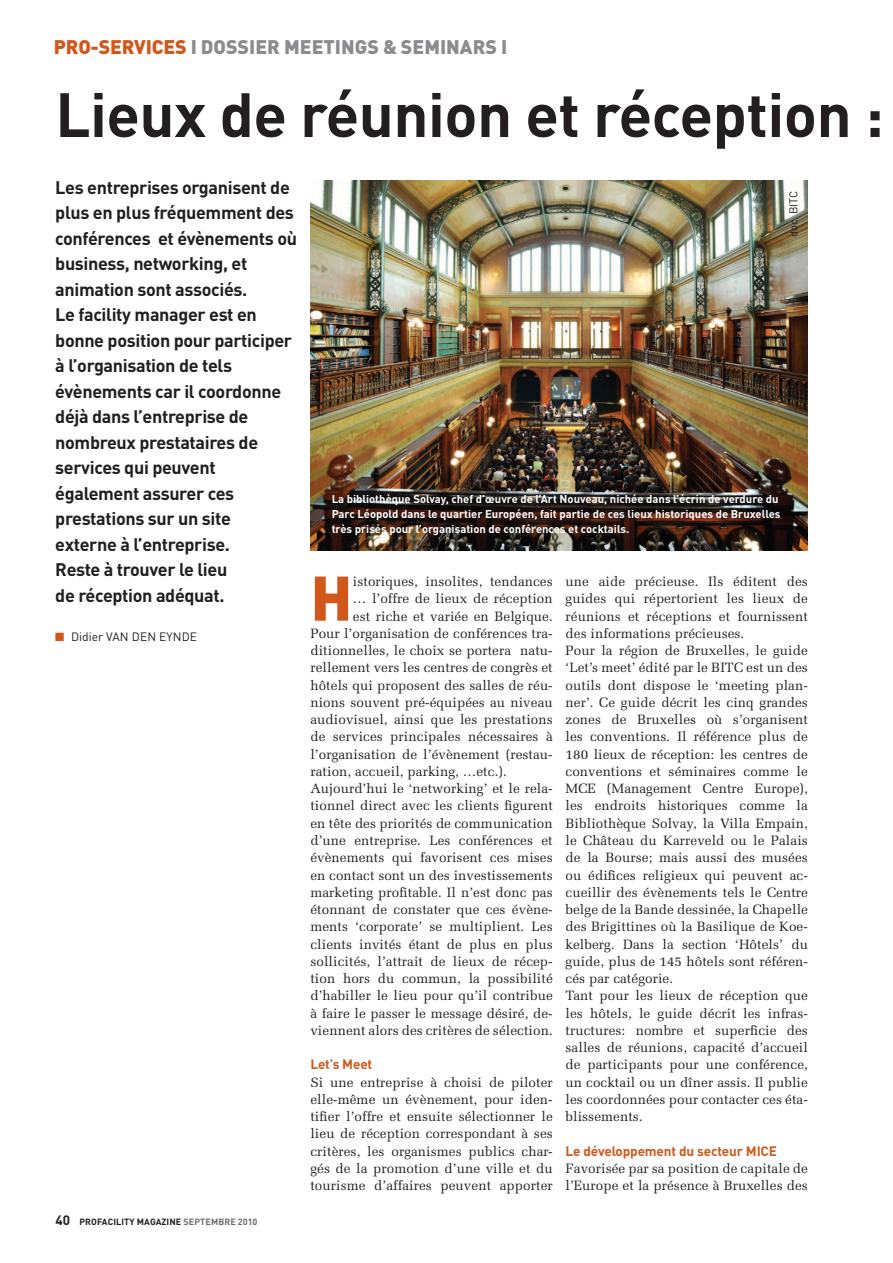
<style>
.page{position:relative;width:893px;height:1263px;background:#fff}
.page>*{position:absolute;margin:0;border:0;box-sizing:border-box;transform-origin:0 0}
.t1{font:900 61.95px "DINOT";color:#d1581a}
.t2{font:700 61.5px "DINOT";letter-spacing:-.01em;color:#231f20}
.t3{font:900 19.5px "DINOT";color:#8a8c8f}
.t4{font:700 18px/25.5px "DINOT";letter-spacing:-.02em;color:#231f20}
.t5{font:13.5px/17.2px "Melior LT";letter-spacing:.005em;color:#231f20}
.t6{font:700 13.5px "DINOT";letter-spacing:-.01em;color:#d1581a}
.t7{font:12px "DINOT";color:#231f20}
.t8{font:700 11.25px/15px "DINOT";color:#fff}
.t9{font:11.25px "DINOT";letter-spacing:-.01em;color:#231f20}
.t10{font:700 9px "DINOT";letter-spacing:.01em;color:#231f20}
.s1{color:#d1581a}
.s2{font-size:13.5px}
.s3{color:#6c6d70}
</style>
<div class="page">
<img style="left:310px;top:180px;width:498px;height:371px">
<h3 class="t3" style="left:54px;top:34px;width:455px"><span class="s1">PRO-SERVICES</span> I DOSSIER MEETINGS &amp; SEMINARS I</h3>
<h2 class="t2" style="left:55px;top:73px;width:830px">Lieux de réunion et réception :</h2>
<p class="t4" style="left:55px;top:174px;width:243px">Les entreprises organisent de plus en plus fréquemment des conférences et évènements où business, networking, et animation sont associés.<br>Le facility manager est en bonne position pour participer à l’organisation de tels évènements car il coordonne déjà dans l’entreprise de nombreux prestataires de services qui peuvent également assurer ces prestations sur un site<br>externe à l’entreprise.<br>Reste à trouver le lieu<br>de réception adéquat.</p>
<p class="t7" style="left:55px;top:628px;width:143px"><span class="s1">■</span> DIDIER VAN D EN EYND E</p>
<p class="t9" style="left:786px;top:237px;width:48px;rotate:-90deg">DOC. BITC</p>
<p class="t8" style="left:332px;top:491px;width:450px">La bibliothèque Solvay, chef d’œuvre de l’Art Nouveau, nichée dans l’écrin de verdure du<br>Parc Léopold dans le quartier Européen, fait partie de ces lieux historiques de Bruxelles très prisés pour l’organisation de conférences et cocktails.</p>
<h1 class="t1" style="left:310px;top:556px;width:44px">H</h1>
<p class="t5" style="left:353px;top:573px;width:201px">istoriques, insolites, tendances</p>
<p class="t5" style="left:566px;top:573px;width:244px">une aide précieuse. Ils éditent des guides qui répertorient les lieux de réunions et réceptions et fournissent des informations précieuses.<br>Pour la région de Bruxelles, le guide ‘Let’s meet’ édité par le BITC est un des outils dont dispose le ‘meeting plan&shy;ner’. Ce guide décrit les cinq grandes zones de Bruxelles où s’organisent les conventions. Il référence plus de 180 lieux de réception: les centres de conventions et séminaires comme le MCE (Management Centre Europe), les endroits historiques comme la Bibliothèque Solvay, la Villa Empain, le Château du Karreveld ou le Palais de la Bourse; mais aussi des musées ou édifices religieux qui peuvent ac&shy;cueillir des évènements tels le Centre belge de la Bande dessinée, la Chapelle des Brigittines où la Basilique de Koe&shy;kelberg. Dans la section ‘Hôtels’ du guide, plus de 145 hôtels sont référen&shy;cés par catégorie.<br>Tant pour les lieux de réception que les hôtels, le guide décrit les infras&shy;tructures: nombre et superficie des salles de réunions, capacité d’accueil de participants pour une conférence, un cocktail ou un dîner assis. Il publie les coordonnées pour contacter ces éta&shy;blissements.</p>
<p class="t6" style="left:566px;top:1141px;width:213px">Le développement du secteur MICE</p>
<p class="t5" style="left:566px;top:1159px;width:244px">Favorisée par sa position de capitale de l’Europe et la présence à Bruxelles des</p>
<p class="t5" style="left:353px;top:590px;width:201px">… l’offre de lieux de réception</p>
<p class="t5" style="left:353px;top:607px;width:201px">est riche et variée en Belgique.</p>
<p class="t5" style="left:310px;top:625px;width:244px">Pour l’organisation de conférences tra-</p>
<p class="t5" style="left:310px;top:642px;width:244px">ditionnelles, le choix se portera natu-</p>
<p class="t5" style="left:310px;top:659px;width:244px">rellement vers les centres de congrès et</p>
<p class="t5" style="left:310px;top:676px;width:244px">hôtels qui proposent des salles de réu-</p>
<p class="t5" style="left:310px;top:694px;width:244px">nions souvent pré-équipées au niveau</p>
<p class="t5" style="left:310px;top:711px;width:244px">audiovisuel, ainsi que les prestations</p>
<p class="t5" style="left:310px;top:728px;width:244px">de services principales nécessaires à</p>
<p class="t5" style="left:310px;top:745px;width:244px">l’organisation de l’évènement (restau-</p>
<p class="t5" style="left:310px;top:763px;width:198px">ration, accueil, parking, …etc.).</p>
<p class="t5" style="left:310px;top:780px;width:244px">Aujourd’hui le ‘networking’ et le rela-</p>
<p class="t5" style="left:310px;top:797px;width:244px">tionnel direct avec les clients figurent</p>
<p class="t5" style="left:310px;top:814px;width:244px">en tête des priorités de communication</p>
<p class="t5" style="left:310px;top:832px;width:244px">d’une entreprise. Les conférences et</p>
<p class="t5" style="left:310px;top:849px;width:244px">évènements qui favorisent ces mises</p>
<p class="t5" style="left:310px;top:866px;width:244px">en contact sont un des investissements</p>
<p class="t5" style="left:310px;top:883px;width:244px">marketing profitable. Il n’est donc pas</p>
<p class="t5" style="left:310px;top:901px;width:244px">étonnant de constater que ces évène-</p>
<p class="t5" style="left:310px;top:918px;width:244px">ments ‘corporate’ se multiplient. Les</p>
<p class="t5" style="left:310px;top:935px;width:244px">clients invités étant de plus en plus</p>
<p class="t5" style="left:310px;top:952px;width:244px">sollicités, l’attrait de lieux de récep-</p>
<p class="t5" style="left:310px;top:970px;width:244px">tion hors du commun, la possibilité</p>
<p class="t5" style="left:310px;top:987px;width:244px">d’habiller le lieu pour qu’il contribue</p>
<p class="t5" style="left:310px;top:1004px;width:244px">à faire le passer le message désiré, de-</p>
<p class="t5" style="left:310px;top:1021px;width:244px">viennent alors des critères de sélection.</p>
<p class="t6" style="left:310px;top:1055px;width:63px">Let’s Meet</p>
<p class="t5" style="left:310px;top:1073px;width:244px;text-align:justify">Si une entreprise à choisi de piloter elle-même un évènement, pour iden&shy;tifier l’offre et ensuite sélectionner le lieu de réception correspondant à ses critères, les organismes publics char&shy;gés de la promotion d’une ville et du tourisme d’affaires peuvent apporter</p>
<p class="t10" style="left:55px;top:1216px;width:204px"><span class="s2">40</span> Profacility MAGAZI NE <span class="s3">SEPTEMBRE 2010</span></p>
</div>
